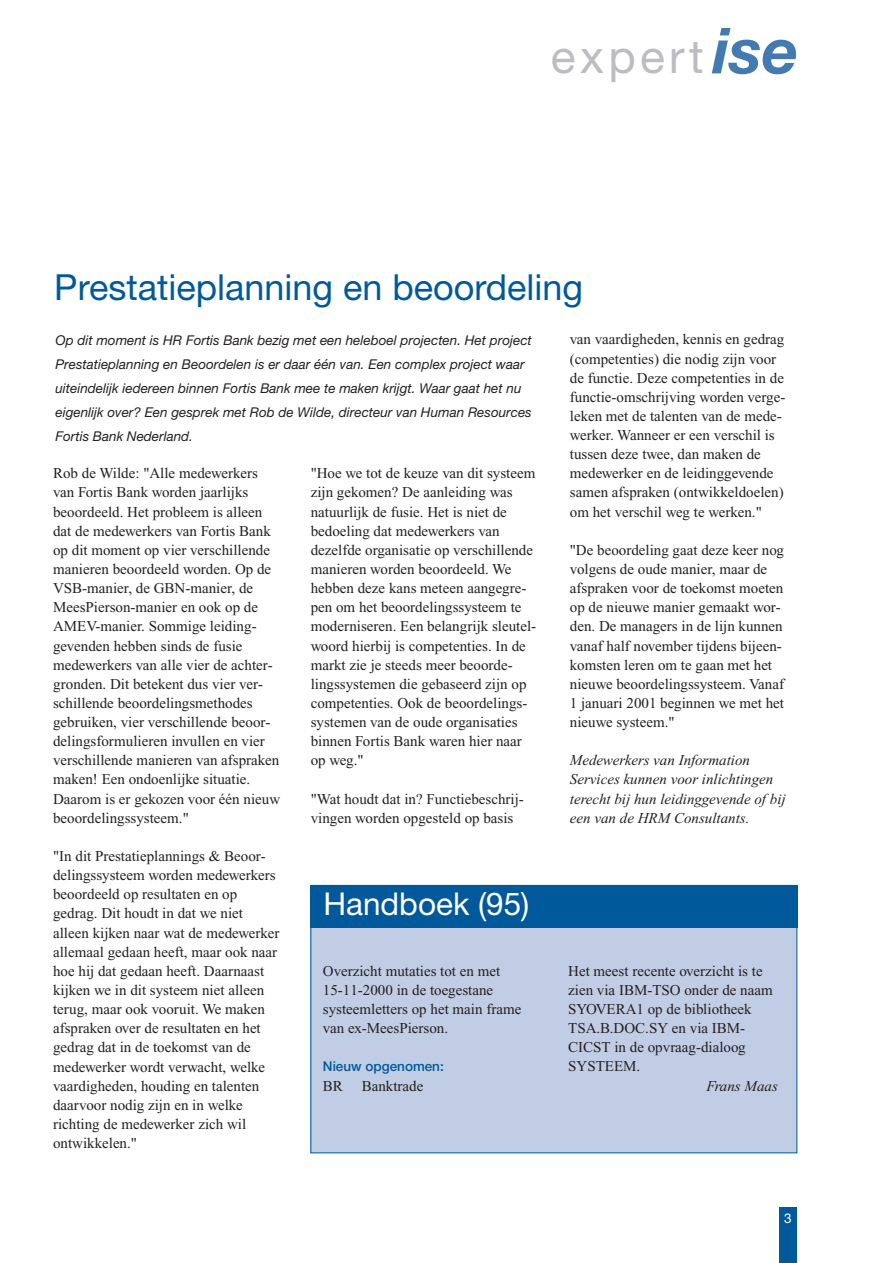
<style>
.page{position:relative;width:893px;height:1263px;background:#fff}
.page>*{position:absolute;margin:0;border:0;box-sizing:border-box;transform-origin:0 0}
.t1{font:46.2px "Helvetica Neue";letter-spacing:.095em;color:#bcbdc0}
.t2{font:36px "Helvetica Neue";color:#00599b}
.t3{font:31.5px "Helvetica Neue";color:#fff}
.t4{font:15px/19.2px "Times New Roman";color:#231f20}
.t5{font:italic 15px/19.2px "Times New Roman";color:#231f20}
.t6{font:italic 13.5px/24px "Helvetica Neue";color:#231f20}
.t7{font:500 13.5px "Helvetica Neue";color:#00599b}
.t8{font:13.5px "Helvetica Neue";color:#fff}
.s1{font-weight:700;font-style:italic;font-size:63.6px;color:#437ab2}
</style>
<div class="page">
<div style="left:779px;top:1207px;width:17px;height:56px;background:#00599b"></div>
<div style="left:311px;top:885px;width:485px;height:268px;background:#c1cde5"></div>
<div style="left:310px;top:885px;width:487px;height:43px;background:#00599b"></div>
<h1 class="t1" style="left:551px;top:40px;width:249px">expert<span class="s1">ise</span></h1>
<h2 class="t2" style="left:54px;top:274px;width:530px">Prestatieplanning en beoordeling</h2>
<p class="t6" style="left:55px;top:329px;width:478px">Op dit moment is HR Fortis Bank bezig met een heleboel projecten. Het project Prestatieplanning en Beoordelen is er daar één van. Een complex project waar uiteindelijk iedereen binnen Fortis Bank mee te maken krijgt. Waar gaat het nu eigenlijk over? Een gesprek met Rob de Wilde, directeur van Human Resources Fortis Bank Nederland.</p>
<p class="t4" style="left:53px;top:465px;width:228px">Rob de Wilde: "Alle medewerkers van Fortis Bank worden jaarlijks beoordeeld. Het probleem is alleen dat de medewerkers van Fortis Bank op dit moment op vier verschillende manieren beoordeeld worden. Op de VSB-manier, de GBN-manier, de MeesPierson-manier en ook op de AMEV-manier. Sommige leiding&shy;gevenden hebben sinds de fusie medewerkers van alle vier de achter&shy;gronden. Dit betekent dus vier ver&shy;schillende beoordelingsmethodes gebruiken, vier verschillende beoor&shy;delingsformulieren invullen en vier verschillende manieren van afspraken maken! Een ondoenlijke situatie.<br>Daarom is er gekozen voor één nieuw beoordelingssysteem."</p>
<p class="t4" style="left:53px;top:848px;width:228px">"In dit Prestatieplannings &amp; Beoor&shy;delingssysteem worden medewerkers beoordeeld op resultaten en op gedrag. Dit houdt in dat we niet alleen kijken naar wat de medewerker allemaal gedaan heeft, maar ook naar hoe hij dat gedaan heeft. Daarnaast kijken we in dit systeem niet alleen terug, maar ook vooruit. We maken afspraken over de resultaten en het gedrag dat in de toekomst van de medewerker wordt verwacht, welke vaardigheden, houding en talenten daarvoor nodig zijn en in welke richting de medewerker zich wil ontwikkelen."</p>
<p class="t4" style="left:570px;top:331px;width:217px">van vaardigheden, kennis en gedrag (competenties) die nodig zijn voor de functie. Deze competenties in de functie-omschrijving worden verge&shy;leken met de talenten van de mede&shy;werker. Wanneer er een verschil is tussen deze twee, dan maken de medewerker en de leidinggevende samen afspraken (ontwikkeldoelen) om het verschil weg te werken."</p>
<p class="t4" style="left:570px;top:542px;width:216px">"De beoordeling gaat deze keer nog volgens de oude manier, maar de afspraken voor de toekomst moeten op de nieuwe manier gemaakt wor&shy;den. De managers in de lijn kunnen vanaf half november tijdens bijeen&shy;komsten leren om te gaan met het nieuwe beoordelingssysteem. Vanaf<br>1 januari 2001 beginnen we met het nieuwe systeem."</p>
<p class="t5" style="left:570px;top:752px;width:217px">Medewerkers van Information<br>Services kunnen voor inlichtingen terecht bij hun leidinggevende of bij een van de HRM Consultants.</p>
<p class="t4" style="left:311px;top:465px;width:227px">"Hoe we tot de keuze van dit systeem zijn gekomen? De aanleiding was natuurlijk de fusie. Het is niet de bedoeling dat medewerkers van dezelfde organisatie op verschillende manieren worden beoordeeld. We hebben deze kans meteen aangegre&shy;pen om het beoordelingssysteem te moderniseren. Een belangrijk sleutel&shy;woord hierbij is competenties. In de markt zie je steeds meer beoorde&shy;lingssystemen die gebaseerd zijn op competenties. Ook de beoordelings&shy;systemen van de oude organisaties binnen Fortis Bank waren hier naar op weg."</p>
<p class="t4" style="left:311px;top:790px;width:215px">"Wat houdt dat in? Functiebeschrij&shy;vingen worden opgesteld op basis</p>
<h3 class="t3" style="left:323px;top:893px;width:207px">Handboek (95)</h3>
<p class="t4" style="left:323px;top:963px;width:200px">Overzicht mutaties tot en met<br>15-11-2000 in de toegestane systeemletters op het main frame van ex-MeesPierson.</p>
<p class="t7" style="left:323px;top:1062px;width:122px">Nieuw opgenomen:</p>
<p class="t4" style="left:323px;top:1077px;width:102px">BR Banktrade</p>
<p class="t4" style="left:568px;top:963px;width:206px">Het meest recente overzicht is te zien via IBM-TSO onder de naam<br>SYOVERA1 op de bibliotheek<br>TSA.B.DOC.SY en via IBM-<br>CICST in de opvraag-dialoog<br>SYSTEEM.</p>
<p class="t5" style="left:706px;top:1077px;width:73px">Frans Maas</p>
<p class="t8" style="left:784px;top:1213px;width:9px">3</p>
</div>
